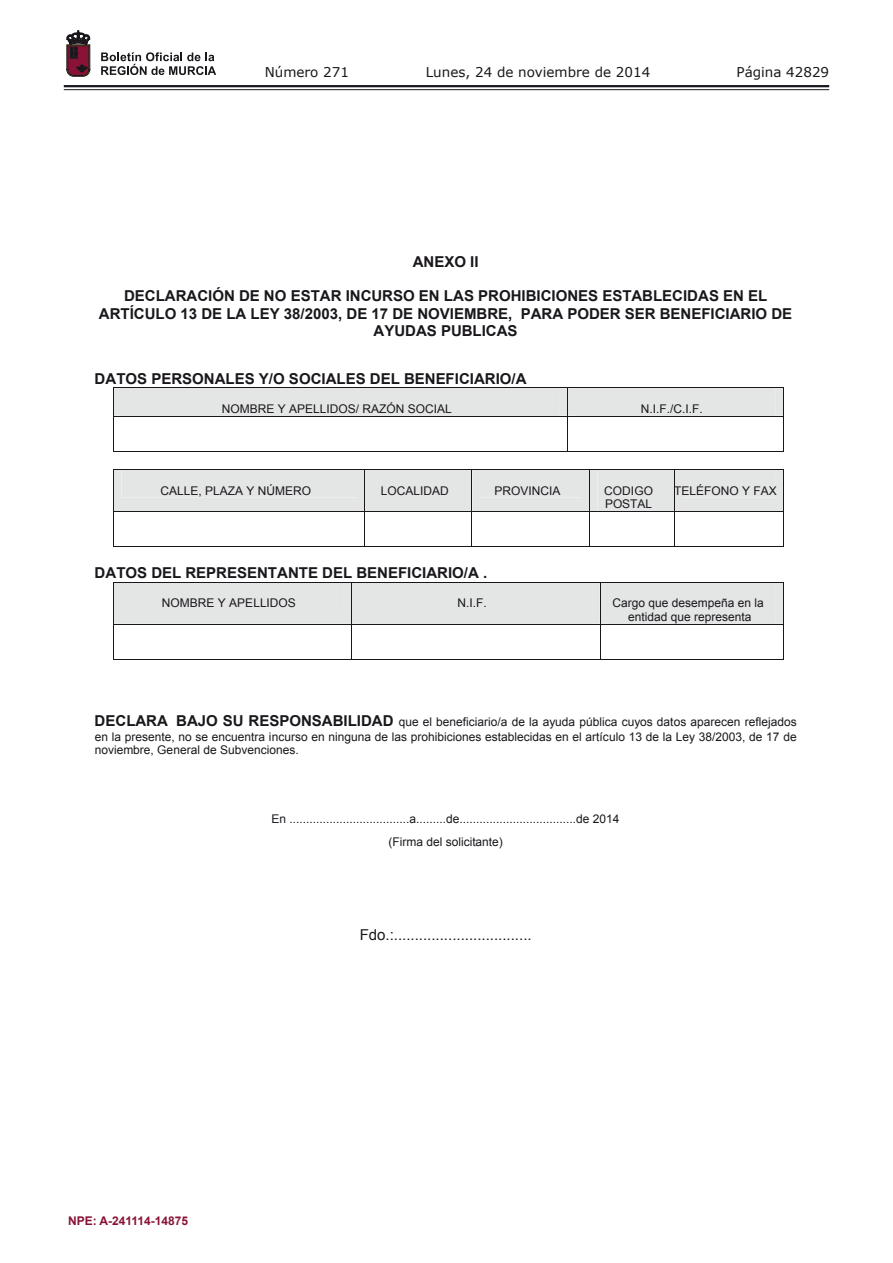
<style>
.page{position:relative;width:893px;height:1263px;background:#fff}
.page>*{position:absolute;margin:0;border:0;box-sizing:border-box;transform-origin:0 0}
.t1{font:700 15px/17.2px "Arial";color:#1a171c;text-align:center}
.t2{font:15px "Arial";color:#1a171c}
.t3{font:13.5px "Verdana";color:#1a171c}
.t4{font:12px/13.8px "Arial";color:#1a171c;text-align:center}
.t5{font:700 12px "Arial";color:#891336}
.s1{font-weight:700;font-size:15px}
</style>
<div class="page">
<hr style="left:64px;top:85px;width:765px;height:2px;background:#1a171c">
<hr style="left:64px;top:89px;width:765px;height:1px;background:#1a171c">
<svg style="left:101px;top:52px;width:115px;height:23px"></svg>
<svg style="left:67px;top:31px;width:23px;height:45px"></svg>
<div style="left:113px;top:387px;width:671px;height:29px;background:#e4e5e5"></div>
<hr style="left:113px;top:416px;width:671px;height:1px;background:#1a171c">
<hr style="left:113px;top:416px;width:1px;height:36px;background:#1a171c">
<hr style="left:113px;top:451px;width:454px;height:1px;background:#1a171c">
<hr style="left:567px;top:416px;width:1px;height:36px;background:#1a171c">
<hr style="left:568px;top:451px;width:215px;height:1px;background:#1a171c">
<hr style="left:783px;top:416px;width:1px;height:36px;background:#1a171c">
<div style="left:113px;top:469px;width:671px;height:42px;background:#e4e5e5"></div>
<hr style="left:113px;top:470px;width:1px;height:41px;background:#1a171c">
<hr style="left:364px;top:470px;width:1px;height:41px;background:#1a171c">
<hr style="left:472px;top:470px;width:1px;height:41px;background:#1a171c">
<hr style="left:589px;top:470px;width:1px;height:41px;background:#1a171c">
<hr style="left:674px;top:470px;width:1px;height:41px;background:#1a171c">
<hr style="left:783px;top:470px;width:1px;height:41px;background:#1a171c">
<hr style="left:113px;top:511px;width:671px;height:1px;background:#1a171c">
<hr style="left:113px;top:512px;width:1px;height:35px;background:#1a171c">
<hr style="left:113px;top:546px;width:251px;height:1px;background:#1a171c">
<hr style="left:364px;top:512px;width:1px;height:35px;background:#1a171c">
<hr style="left:365px;top:546px;width:107px;height:1px;background:#1a171c">
<hr style="left:472px;top:512px;width:1px;height:35px;background:#1a171c">
<hr style="left:472px;top:546px;width:117px;height:1px;background:#1a171c">
<hr style="left:589px;top:512px;width:1px;height:35px;background:#1a171c">
<hr style="left:590px;top:546px;width:84px;height:1px;background:#1a171c">
<hr style="left:674px;top:512px;width:1px;height:35px;background:#1a171c">
<hr style="left:675px;top:546px;width:108px;height:1px;background:#1a171c">
<hr style="left:783px;top:512px;width:1px;height:35px;background:#1a171c">
<div style="left:114px;top:582px;width:669px;height:42px;background:#e4e5e5"></div>
<hr style="left:113px;top:582px;width:1px;height:42px;background:#1a171c">
<hr style="left:351px;top:582px;width:1px;height:42px;background:#1a171c">
<hr style="left:600px;top:582px;width:1px;height:42px;background:#1a171c">
<hr style="left:783px;top:582px;width:1px;height:42px;background:#1a171c">
<hr style="left:113px;top:624px;width:671px;height:1px;background:#1a171c">
<hr style="left:113px;top:624px;width:1px;height:36px;background:#1a171c">
<hr style="left:113px;top:659px;width:238px;height:1px;background:#1a171c">
<hr style="left:351px;top:624px;width:1px;height:36px;background:#1a171c">
<hr style="left:352px;top:659px;width:248px;height:1px;background:#1a171c">
<hr style="left:600px;top:624px;width:1px;height:36px;background:#1a171c">
<hr style="left:600px;top:659px;width:183px;height:1px;background:#1a171c">
<hr style="left:783px;top:624px;width:1px;height:36px;background:#1a171c">
<p class="t3" style="left:265px;top:62px;width:86px">Número 271</p>
<p class="t3" style="left:426px;top:62px;width:226px">Lunes, 24 de noviembre de 2014</p>
<p class="t3" style="left:736px;top:62px;width:94px">Página 42829</p>
<p class="t1" style="left:413px;top:253px;width:67px">ANEXO II</p>
<p class="t1" style="left:99px;top:288px;width:695px">DECLARACIÓN DE NO ESTAR INCURSO EN LAS PROHIBICIONES ESTABLECIDAS EN EL<br>ARTÍCULO 13 DE LA LEY 38/2003, DE 17 DE NOVIEMBRE, PARA PODER SER BENEFICIARIO DE<br>AYUDAS PUBLICAS</p>
<p class="t1" style="left:95px;top:371px;width:433px">DATOS PERSONALES Y/O SOCIALES DEL BENEFICIARIO/A</p>
<p class="t4" style="left:222px;top:402px;width:231px">NOMBRE Y APELLIDOS/ RAZÓN SOCIAL</p>
<p class="t4" style="left:641px;top:402px;width:63px">N.I.F./C.I.F.</p>
<p class="t4" style="left:160px;top:484px;width:152px">CALLE, PLAZA Y NÚMERO</p>
<p class="t4" style="left:381px;top:484px;width:69px">LOCALIDAD</p>
<p class="t4" style="left:494px;top:484px;width:67px">PROVINCIA</p>
<p class="t4" style="left:604px;top:484px;width:50px;text-align:left">CODIGO<br>POSTAL</p>
<p class="t4" style="left:674px;top:484px;width:104px">TELÉFONO Y FAX</p>
<p class="t1" style="left:95px;top:565px;width:394px">DATOS DEL REPRESENTANTE DEL BENEFICIARIO/A .</p>
<p class="t4" style="left:162px;top:596px;width:135px">NOMBRE Y APELLIDOS</p>
<p class="t4" style="left:458px;top:596px;width:31px">N.I.F.</p>
<p class="t4" style="left:613px;top:596px;width:153px">Cargo que desempeña en la entidad que representa</p>
<p class="t4" style="left:95px;top:715px;width:704px;text-align:justify"><span class="s1">DECLARA BAJO SU RESPONSABILIDAD</span> que el beneficiario/a de la ayuda pública cuyos datos aparecen reflejados en la presente, no se encuentra incurso en ninguna de las prohibiciones establecidas en el artículo 13 de la Ley 38/2003, de 17 de noviembre, General de Subvenciones.</p>
<p class="t4" style="left:272px;top:807px;width:349px;line-height:22.8px">En ....................................a.........de...................................de 2014 (Firma del solicitante)</p>
<p class="t5" style="left:68px;top:1213px;width:122px">NPE: A-241114-14875</p>
<p class="t2" style="left:360px;top:924px;width:173px">Fdo.:.................................</p>
</div>
